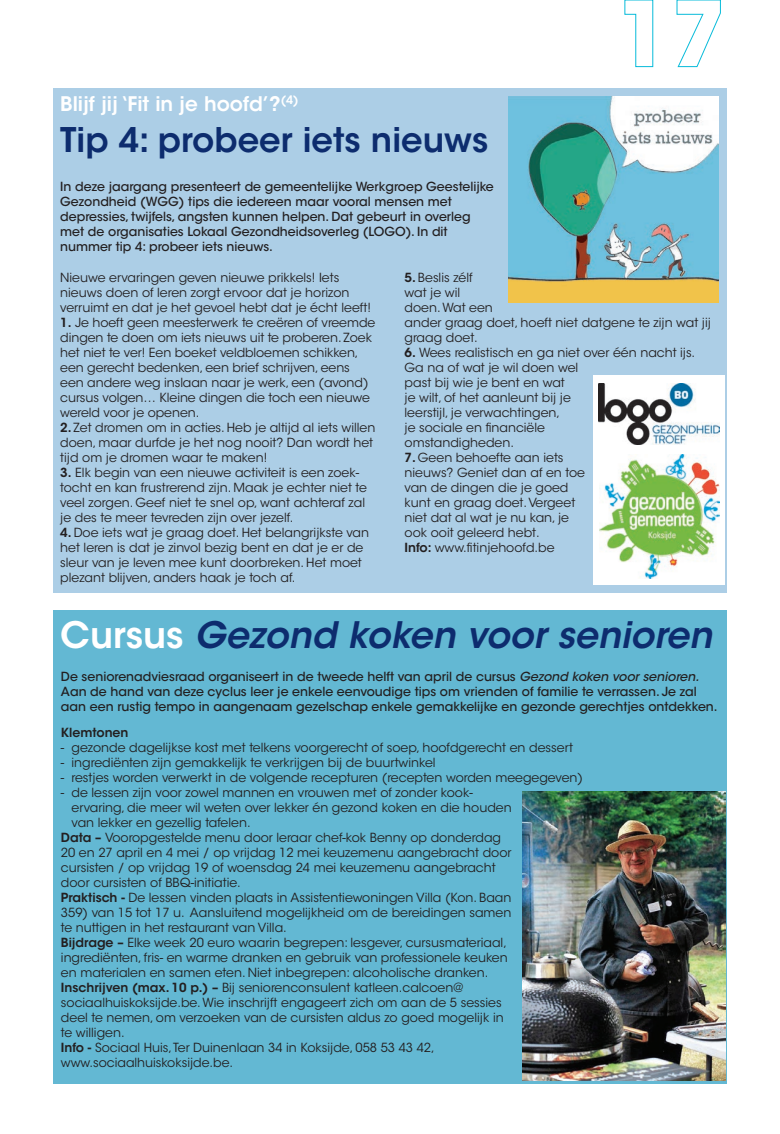
<style>
.page{position:relative;width:780px;height:1134px;background:#fff}
.page>*{position:absolute;margin:0;border:0;box-sizing:border-box;transform-origin:0 0}
.Titels_licht_blauw_i{font:italic 600 36.25px "ITC Avant Garde Std";color:#0d2c6e}
.Titels_licht_blauw_i-2{font:600 33.75px "ITC Avant Garde Std";color:#0d2c6e}
.Voortitel_insprong_2{font:600 20px "ITC Avant Garde Std";color:#fff}
.Body_insprong_2_mm{font:12.5px/15px "ITC Avant Garde Std";color:#231f20}
.Inleiding_insprong_2{font:500 12.5px/15px "ITC Avant Garde Std";color:#231f20}
.Body_insprong_2_mm-2{font:600 12.5px "ITC Avant Garde Std";color:#231f20}
.s1{font-weight:600}
.s2{font-style:normal;color:#fff}
.s3{font-style:italic}
</style>
<div class="page">
<div style="left:53px;top:611px;width:673px;height:473px;background:#63b8d3"></div>
<div style="left:53px;top:89px;width:673px;height:504px;background:#accee6"></div>
<img style="left:508px;top:96px;width:210px;height:207px">
<div style="left:593px;top:375px;width:132px;height:210px;background:#fff"></div>
<img style="left:598px;top:383px;width:121px;height:61px">
<img style="left:599px;top:455px;width:120px;height:123px">
<img style="left:523px;top:791px;width:202px;height:290px">
<svg style="left:624px;top:0;width:29px;height:67px"></svg>
<svg style="left:676px;top:0;width:45px;height:67px"></svg>
<p class="Voortitel_insprong_2" style="left:60px;top:91px;width:240px">Blijf jij ‘Fit in je hoofd’?<sup>(4)</sup></p>
<p class="Titels_licht_blauw_i-2" style="left:60px;top:118px;width:429px">Tip 4: probeer iets nieuws</p>
<p class="Inleiding_insprong_2" style="left:60px;top:179px;width:435px">In deze jaargang presenteert de gemeentelijke Werkgroep Geestelijke Gezondheid (WGG) tips die iedereen maar vooral mensen met depressies, twijfels, angsten kunnen helpen. Dat gebeurt in overleg met de organisaties Lokaal Gezondheidsoverleg (LOGO). In dit nummer tip 4: probeer iets nieuws.</p>
<p class="Body_insprong_2_mm" style="left:60px;top:270px;width:312px">Nieuwe ervaringen geven nieuwe prikkels! Iets nieuws doen of leren zorgt ervoor dat je horizon verruimt en dat je het gevoel hebt dat je écht leeft!</p>
<p class="Body_insprong_2_mm" style="left:60px;top:315px;width:316px"><span class="s1">1.</span> Je hoeft geen meesterwerk te creëren of vreemde dingen te doen om iets nieuws uit te proberen. Zoek het niet te ver! Een boeket veldbloemen schikken, een gerecht bedenken, een brief schrijven, eens een andere weg inslaan naar je werk, een (avond) cursus volgen… Kleine dingen die toch een nieuwe wereld voor je openen.</p>
<p class="Body_insprong_2_mm" style="left:60px;top:420px;width:316px"><span class="s1">2.</span> Zet dromen om in acties. Heb je altijd al iets willen doen, maar durfde je het nog nooit? Dan wordt het tijd om je dromen waar te maken!</p>
<p class="Body_insprong_2_mm" style="left:60px;top:465px;width:308px"><span class="s1">3.</span> Elk begin van een nieuwe activiteit is een zoek&shy;tocht en kan frustrerend zijn. Maak je echter niet te veel zorgen. Geef niet te snel op, want achteraf zal je des te meer tevreden zijn over jezelf.</p>
<p class="Body_insprong_2_mm" style="left:60px;top:525px;width:310px"><span class="s1">4.</span> Doe iets wat je graag doet. Het belangrijkste van het leren is dat je zinvol bezig bent en dat je er de sleur van je leven mee kunt doorbreken. Het moet plezant blijven, anders haak je toch af.</p>
<p class="Body_insprong_2_mm" style="left:404px;top:270px;width:308px"><span class="s1">5.</span> Beslis zélf<br>wat je wil<br>doen. Wat een<br>ander graag doet, hoeft niet datgene te zijn wat jij graag doet.</p>
<p class="Body_insprong_2_mm" style="left:404px;top:345px;width:292px"><span class="s1">6.</span> Wees realistisch en ga niet over één nacht ijs.<br>Ga na of wat je wil doen wel<br>past bij wie je bent en wat<br>je wilt, of het aanleunt bij je<br>leerstijl, je verwachtingen,<br>je sociale en financiële<br>omstandigheden.</p>
<p class="Body_insprong_2_mm" style="left:404px;top:450px;width:182px"><span class="s1">7.</span> Geen behoefte aan iets nieuws? Geniet dan af en toe van de dingen die je goed kunt en graag doet. Vergeet niet dat al wat je nu kan, je ook ooit geleerd hebt.</p>
<p class="Body_insprong_2_mm" style="left:404px;top:540px;width:151px"><span class="s1">Info:</span> www.fitinjehoofd.be</p>
<p class="Titels_licht_blauw_i" style="left:60px;top:611px;width:653px"><span class="s2">Cursus</span> Gezond koken voor senioren</p>
<p class="Inleiding_insprong_2" style="left:61px;top:669px;width:658px">De seniorenadviesraad organiseert in de tweede helft van april de cursus <span class="s3">Gezond koken voor senioren.<br></span>Aan de hand van deze cyclus leer je enkele eenvoudige tips om vrienden of familie te verrassen. Je zal aan een rustig tempo in aangenaam gezelschap enkele gemakkelijke en gezonde gerechtjes ontdekken.</p>
<p class="Body_insprong_2_mm-2" style="left:61px;top:724px;width:69px">Klemtonen</p>
<p class="Body_insprong_2_mm" style="left:61px;top:740px;width:513px">- gezonde dagelijkse kost met telkens voorgerecht of soep, hoofdgerecht en dessert</p>
<p class="Body_insprong_2_mm" style="left:61px;top:755px;width:376px">- ingrediënten zijn gemakkelijk te verkrijgen bij de buurtwinkel</p>
<p class="Body_insprong_2_mm" style="left:61px;top:770px;width:523px">- restjes worden verwerkt in de volgende recepturen (recepten worden meegegeven)</p>
<p class="Body_insprong_2_mm" style="left:72px;top:785px;width:441px;text-indent:-11px">- de lessen zijn voor zowel mannen en vrouwen met of zonder kook&shy;ervaring, die meer wil weten over lekker én gezond koken en die houden van lekker en gezellig tafelen.</p>
<p class="Body_insprong_2_mm" style="left:61px;top:830px;width:452px"><span class="s1">Data –</span> Vooropgestelde menu door leraar chef-kok Benny op donderdag 20 en 27 april en 4 mei / op vrijdag 12 mei keuzemenu aangebracht door cursisten / op vrijdag 19 of woensdag 24 mei keuzemenu aangebracht door cursisten of BBQ-initiatie.</p>
<p class="Body_insprong_2_mm" style="left:61px;top:890px;width:452px;text-align:justify"><span class="s1">Praktisch -</span> De lessen vinden plaats in Assistentiewoningen Villa (Kon. Baan 359) van 15 tot 17 u. Aansluitend mogelijkheid om de bereidingen samen te nuttigen in het restaurant van Villa.</p>
<p class="Body_insprong_2_mm" style="left:61px;top:935px;width:448px;text-align:justify"><span class="s1">Bijdrage –</span> Elke week 20 euro waarin begrepen: lesgever, cursusmateriaal, ingrediënten, fris- en warme dranken en gebruik van professionele keuken en materialen en samen eten. Niet inbegrepen: alcoholische dranken.</p>
<p class="Body_insprong_2_mm" style="left:61px;top:980px;width:444px"><span class="s1">Inschrijven (max. 10 p.) –</span> Bij seniorenconsulent katleen.calcoen@ sociaalhuiskoksijde.be. Wie inschrijft engageert zich om aan de 5 sessies deel te nemen, om verzoeken van de cursisten aldus zo goed mogelijk in te willigen.</p>
<p class="Body_insprong_2_mm" style="left:61px;top:1040px;width:375px"><span class="s1">Info -</span> Sociaal Huis, Ter Duinenlaan 34 in Koksijde, 058 53 43 42,</p>
<p class="Body_insprong_2_mm" style="left:61px;top:1055px;width:174px">www.sociaalhuiskoksijde.be.</p>
</div>
